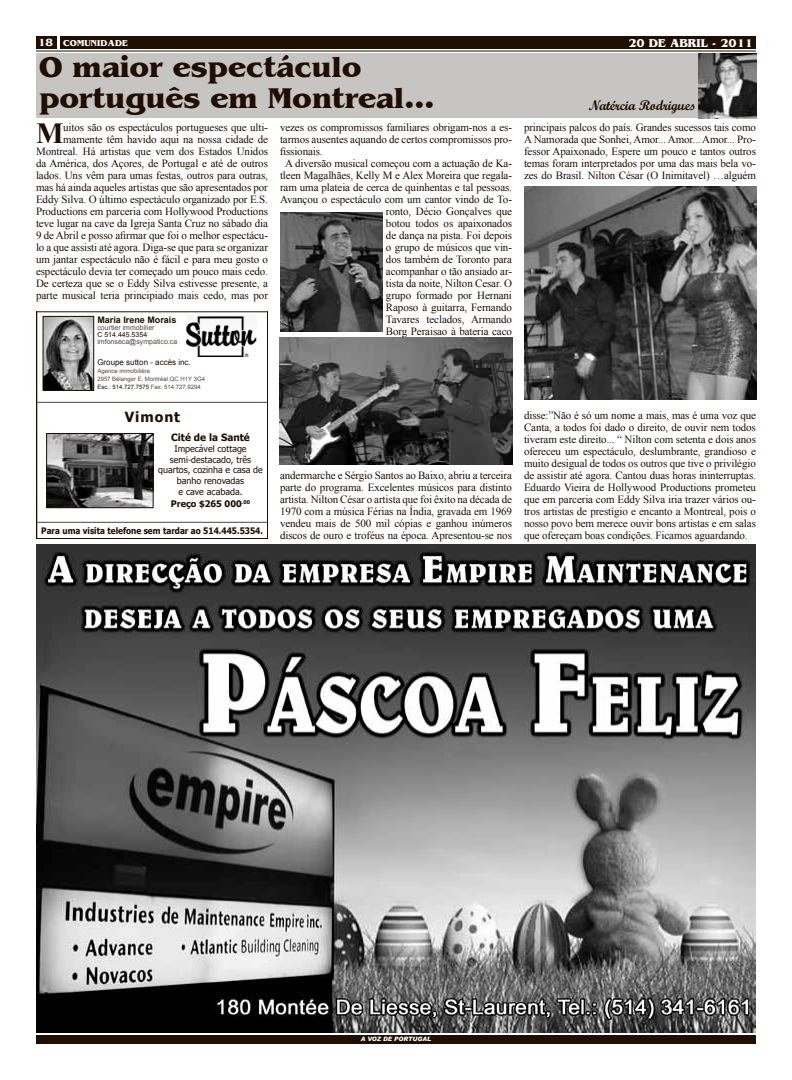
<style>
.page{position:relative;width:792px;height:1080px;background:#fff}
.page>*{position:absolute;margin:0;border:0;box-sizing:border-box;transform-origin:0 0}
.t1{font:700 30px/31px "Bangkok";color:#200e00}
.t2{font:700 29.1px "Times New Roman";color:#200e00}
.t3{font:14px "Script MT Bold";letter-spacing:-.01em;color:#200e00}
.t4{font:700 14px "Tahoma";letter-spacing:.07em;color:#200e00}
.t5{font:700 12px "Bangkok";color:#fff}
.t6{font:11px/12px "Times New Roman";letter-spacing:-.01em;color:#200e00;text-align:justify}
.t7{font:700 11px "Bangkok";color:#fff}
.t8{font:700 10px "Tahoma";color:#200e00}
.t9{font:9px/10.8px "Tahoma";color:#200e00;text-align:center}
.t10{font:700 9px "Tahoma";color:#200e00;scale:.91 1}
.t11{font:700 9px "Arial";color:#200e00}
.t12{font:700 9px "Tahoma";color:#200e00}
.t13{font:700 9px "Bangkok";letter-spacing:.03em;color:#fff}
.t14{font:8px "Arial";color:#200e00}
.t15{font:7px "Arial";color:#4f4942}
.t16{font:7px "Arial";color:#200e00}
.t17{font:6px/8px "Arial";color:#4f4942}
.t18{font:italic 900 6px "Arial";color:#fff}
.s1{color:#200e00}
</style>
<div class="page">
<div style="left:36px;top:36px;width:720px;height:13px;background:#200e00"></div>
<hr style="left:57px;top:36px;width:3px;height:17px;background:#fff">
<div style="left:36px;top:1035px;width:720px;height:9px;background:#200e00"></div>
<hr style="left:36px;top:51px;width:720px;height:1px;background:#200e00">
<img style="left:36px;top:544px;width:720px;height:488px">
<div style="left:36px;top:53px;width:720px;height:65px;background:#c6c5c4"></div>
<img style="left:699px;top:53px;width:57px;height:65px">
<svg style="left:38px;top:315px;width:228px;height:207px"></svg>
<img style="left:186px;top:316px;width:70px;height:40px">
<img style="left:49px;top:435px;width:102px;height:71px">
<div style="left:47px;top:433px;width:106px;height:75px;border:1px solid #200e00"></div>
<hr style="left:37px;top:522px;width:231px;height:1px;background:#4d4640">
<div style="left:36px;top:311px;width:232px;height:228px;border:1px solid #200e00"></div>
<img style="left:524px;top:187px;width:232px;height:213px">
<img style="left:280px;top:212px;width:103px;height:120px">
<img style="left:280px;top:337px;width:232px;height:127px">
<p class="t7" style="left:38px;top:36px;width:16px">18</p>
<p class="t5" style="left:628px;top:36px;width:126px">20 DE ABRIL - 2011</p>
<p class="t13" style="left:63px;top:38px;width:67px">COMUNIDADE</p>
<h1 class="t1" style="left:39px;top:52px;width:397px">O maior espectáculo português em Montreal…</h1>
<h2 class="t2" style="left:36px;top:113px;width:29px">M</h2>
<p class="t6" style="left:36px;top:121px;width:234px;text-align:right">uitos são os espectáculos portugueses que ulti&shy;mamente têm havido aqui na nossa cidade de Montreal. Há artistas que vem dos Estados Unidos da América, dos Açores, de Portugal e até de outros lados. Uns vêm para umas festas, outros para outras, mas há ainda aqueles artistas que são apresentados por Eddy Silva. O último espectáculo organizado por E.S.<br>Productions em parceria com Hollywood Productions teve lugar na cave da Igreja Santa Cruz no sábado dia 9 de Abril e posso afirmar que foi o melhor espectácu&shy;lo a que assisti até agora. Diga-se que para se organizar um jantar espectáculo não é fácil e para meu gosto o espectáculo devia ter começado um pouco mais cedo.<br>De certeza que se o Eddy Silva estivesse presente, a parte musical teria principiado mais cedo, mas por</p>
<p class="t6" style="left:280px;top:121px;width:234px">vezes os compromissos familiares obrigam-nos a es-</p>
<p class="t6" style="left:280px;top:133px;width:234px">tarmos ausentes aquando de certos compromissos pro-</p>
<p class="t6" style="left:280px;top:145px;width:44px">fissionais.</p>
<p class="t6" style="left:285px;top:157px;width:228px">A diversão musical começou com a actuação de Ka-</p>
<p class="t6" style="left:280px;top:169px;width:234px">tleen Magalhães, Kelly M e Alex Moreira que regala-</p>
<p class="t6" style="left:280px;top:181px;width:234px">ram uma plateia de cerca de quinhentas e tal pessoas.</p>
<p class="t6" style="left:280px;top:193px;width:234px">Avançou o espectáculo com um cantor vindo de To-</p>
<p class="t6" style="left:386px;top:205px;width:128px">ronto, Décio Gonçalves que</p>
<p class="t6" style="left:386px;top:217px;width:128px">botou todos os apaixonados</p>
<p class="t6" style="left:386px;top:229px;width:128px">de dança na pista. Foi depois</p>
<p class="t6" style="left:386px;top:241px;width:128px">o grupo de músicos que vin-</p>
<p class="t6" style="left:386px;top:253px;width:128px">dos também de Toronto para</p>
<p class="t6" style="left:386px;top:265px;width:128px">acompanhar o tão ansiado ar-</p>
<p class="t6" style="left:386px;top:277px;width:128px">tista da noite, Nilton Cesar. O</p>
<p class="t6" style="left:386px;top:289px;width:128px">grupo formado por Hernani</p>
<p class="t6" style="left:386px;top:301px;width:128px">Raposo à guitarra, Fernando</p>
<p class="t6" style="left:386px;top:313px;width:128px">Tavares teclados, Armando</p>
<p class="t6" style="left:386px;top:325px;width:128px">Borg Peraisao à bateria caco</p>
<p class="t11" style="left:97px;top:313px;width:81px">maria Irene morais</p>
<p class="t15" style="left:97px;top:323px;width:59px">courtier immobilier</p>
<p class="t16" style="left:97px;top:330px;width:51px">C 514.445.5354</p>
<p class="t15" style="left:97px;top:337px;width:81px">imfonseca@sympatico.ca</p>
<p class="t14" style="left:97px;top:357px;width:95px">Groupe sutton - accès inc.</p>
<p class="t17" style="left:97px;top:367px;width:109px">Agence immobilière<br>2957 Bélanger E. Montréal QC H1Y 3G4<br><span class="s1">Esc.: 514.727.7575</span> Fax: 514.727.9294</p>
<p class="t4" style="left:125px;top:407px;width:57px">Vimont</p>
<p class="t8" style="left:171px;top:430px;width:80px">Cité de la Santé</p>
<p class="t9" style="left:158px;top:443px;width:106px">Impecável cottage semi-destacado, três quartos, cozinha e casa de banho renovadas<br>e cave acabada.</p>
<p class="t12" style="left:171px;top:497px;width:81px">Preço $265 000<sup>.00</sup></p>
<p class="t10" style="left:41px;top:524px;width:245px">Para uma visita telefone sem tardar ao 514.445.5354.</p>
<p class="t6" style="left:280px;top:469px;width:234px">andermarche e Sérgio Santos ao Baixo, abriu a terceira parte do programa. Excelentes músicos para distinto artista. Nilton César o artista que foi êxito na década de 1970 com a música Férias na Índia, gravada em 1969 vendeu mais de 500 mil cópias e ganhou inúmeros discos de ouro e troféus na época. Apresentou-se nos</p>
<p class="t3" style="left:588px;top:97px;width:109px">Natércia Rodrigues</p>
<p class="t6" style="left:524px;top:121px;width:233px">principais palcos do país. Grandes sucessos tais como A Namorada que Sonhei, Amor... Amor... Amor... Pro&shy;fessor Apaixonado, Espere um pouco e tantos outros temas foram interpretados por uma das mais bela vo&shy;zes do Brasil. Nilton César (O Inimitavel) …alguém</p>
<p class="t6" style="left:524px;top:409px;width:234px">disse:”Não é só um nome a mais, mas é uma voz que Canta, a todos foi dado o direito, de ouvir nem todos tiveram este direito... “ Nilton com setenta e dois anos ofereceu um espectáculo, deslumbrante, grandioso e muito desigual de todos os outros que tive o privilégio de assistir até agora. Cantou duas horas ininterruptas.<br>Eduardo Vieira de Hollywood Productions prometeu que em parceria com Eddy Silva iria trazer vários ou&shy;tros artistas de prestígio e encanto a Montreal, pois o nosso povo bem merece ouvir bons artistas e em salas que ofereçam boas condições. Ficamos aguardando.</p>
<p class="t18" style="left:361px;top:1035px;width:72px">A VOZ DE PORTUGAL</p>
</div>
